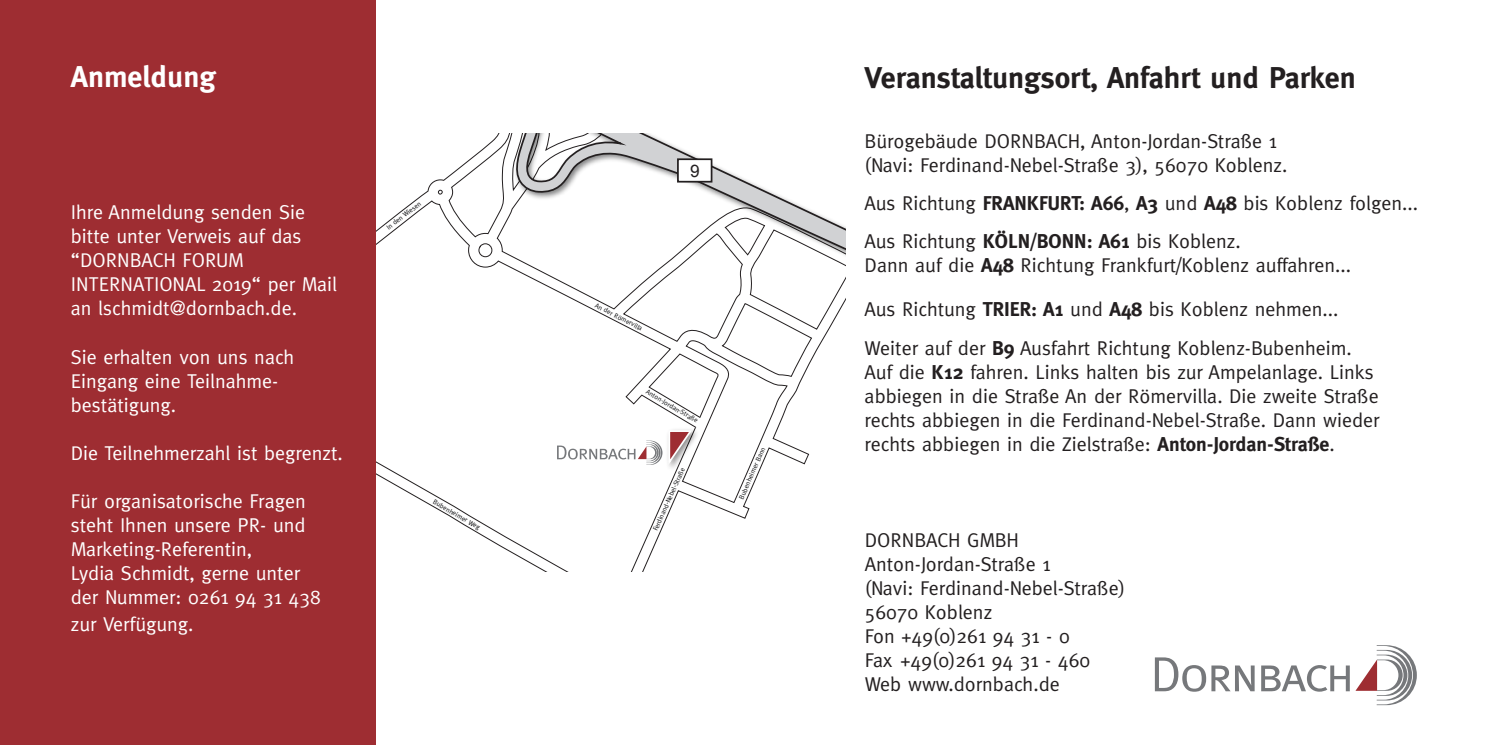
<style>
.page{position:relative;width:1489px;height:745px;background:#fff}
.page>*{position:absolute;margin:0;border:0;box-sizing:border-box;transform-origin:0 0}
.t1{font:700 30px "Meta";color:#231f20}
.t2{font:700 30px "Meta";color:#fff}
.t3{font:20px/24px "Meta";color:#231f20}
.t4{font:20px/24px "Meta";color:#fff}
.t5{font:17.25px "Arial";color:#231f20}
.t6{font:7px "Meta";color:#0f1012}
.s1{font-weight:700}
</style>
<div class="page">
<svg style="left:376px;top:133px;width:374px;height:438px"></svg>
<svg style="left:437px;top:189px;width:6px;height:6px"></svg>
<svg style="left:478px;top:243px;width:14px;height:14px"></svg>
<svg style="left:512px;top:133px;width:312px;height:140px"></svg>
<div style="left:678px;top:159px;width:33px;height:22px;background:#fff"></div>
<div style="left:677px;top:158px;width:35px;height:24px;border:2px solid #231f20"></div>
<svg style="left:557px;top:217px;width:288px;height:286px"></svg>
<div style="left:0;top:0;width:376px;height:744px;background:#9e2d32"></div>
<svg style="left:1355px;top:645px;width:61px;height:59px"></svg>
<svg style="left:1154px;top:657px;width:100px;height:34px"></svg>
<svg style="left:1261px;top:665px;width:88px;height:26px"></svg>
<h1 class="t2" style="left:71px;top:59px;width:146px">Anmeldung</h1>
<p class="t4" style="left:71px;top:200px;width:268px">Ihre Anmeldung senden Sie bitte unter Verweis auf das “DORNBACH FORUM<br>INTERNATIONAL 2019“ per Mail an lschmidt@dornbach.de.</p>
<p class="t4" style="left:71px;top:344px;width:225px">Sie erhalten von uns nach<br>Eingang eine Teilnahme&shy;bestätigung.</p>
<p class="t4" style="left:71px;top:440px;width:273px">Die Teilnehmerzahl ist begrenzt.</p>
<p class="t4" style="left:71px;top:488px;width:251px">Für organisatorische Fragen steht Ihnen unsere PR- und<br>Marketing-Referentin,<br>Lydia Schmidt, gerne unter der Nummer: 0261 94 31 438</p>
<p class="t4" style="left:71px;top:611px;width:124px">zur Verfügung.</p>
<p class="t6" style="left:385px;top:225px;width:43px;rotate:-38deg">In den Wiesen</p>
<p class="t6" style="left:436px;top:497px;width:55px;rotate:30deg">Bubenheimer Weg</p>
<p class="t5" style="left:690px;top:159px;width:11px">9</p>
<p class="t6" style="left:597px;top:301px;width:54px;rotate:27deg">An der Römervilla</p>
<p class="t6" style="left:648px;top:387px;width:60px;rotate:30deg">Anton-Jordan-Straße</p>
<p class="t6" style="left:651px;top:528px;width:70px;rotate:-66deg">Ferdinand-Nebel-Straße</p>
<p class="t6" style="left:737px;top:496px;width:57px;rotate:-66deg">Bubenheimer Bann</p>
<h1 class="t1" style="left:864px;top:60px;width:493px">Veranstaltungsort, Anfahrt und Parken</h1>
<p class="t3" style="left:864px;top:128px;width:424px">Bürogebäude DORNBACH, Anton-Jordan-Straße 1 (Navi: Ferdinand-Nebel-Straße 3), 56070 Koblenz.</p>
<p class="t3" style="left:864px;top:183px;width:555px;line-height:38.2px">Aus Richtung <span class="s1">FRANKFURT: A66</span>, <span class="s1">A3</span> und <span class="s1">A48</span> bis Koblenz folgen...<br>Aus Richtung <span class="s1">KÖLN/BONN: A61</span> bis Koblenz.</p>
<p class="t3" style="left:864px;top:253px;width:488px">Dann auf die <span class="s1">A48</span> Richtung Frankfurt/Koblenz auffahren...</p>
<p class="t3" style="left:864px;top:290px;width:488px;line-height:38.2px">Aus Richtung <span class="s1">TRIER: A1</span> und <span class="s1">A48</span> bis Koblenz nehmen...<br>Weiter auf der <span class="s1">B9</span> Ausfahrt Richtung Koblenz-Bubenheim.</p>
<p class="t3" style="left:864px;top:359px;width:516px">Auf die <span class="s1">K12</span> fahren. Links halten bis zur Ampelanlage. Links abbiegen in die Straße An der Römervilla. Die zweite Straße rechts abbiegen in die Ferdinand-Nebel-Straße. Dann wieder rechts abbiegen in die Zielstraße: <span class="s1">Anton-Jordan-Straße</span>.</p>
<p class="t3" style="left:864px;top:527px;width:262px">DORNBACH GMBH<br>Anton-Jordan-Straße 1<br>(Navi: Ferdinand-Nebel-Straße)<br>56070 Koblenz<br>Fon +49(0)261 94 31 - 0<br>Fax +49(0)261 94 31 - 460<br>Web www.dornbach.de</p>
</div>
